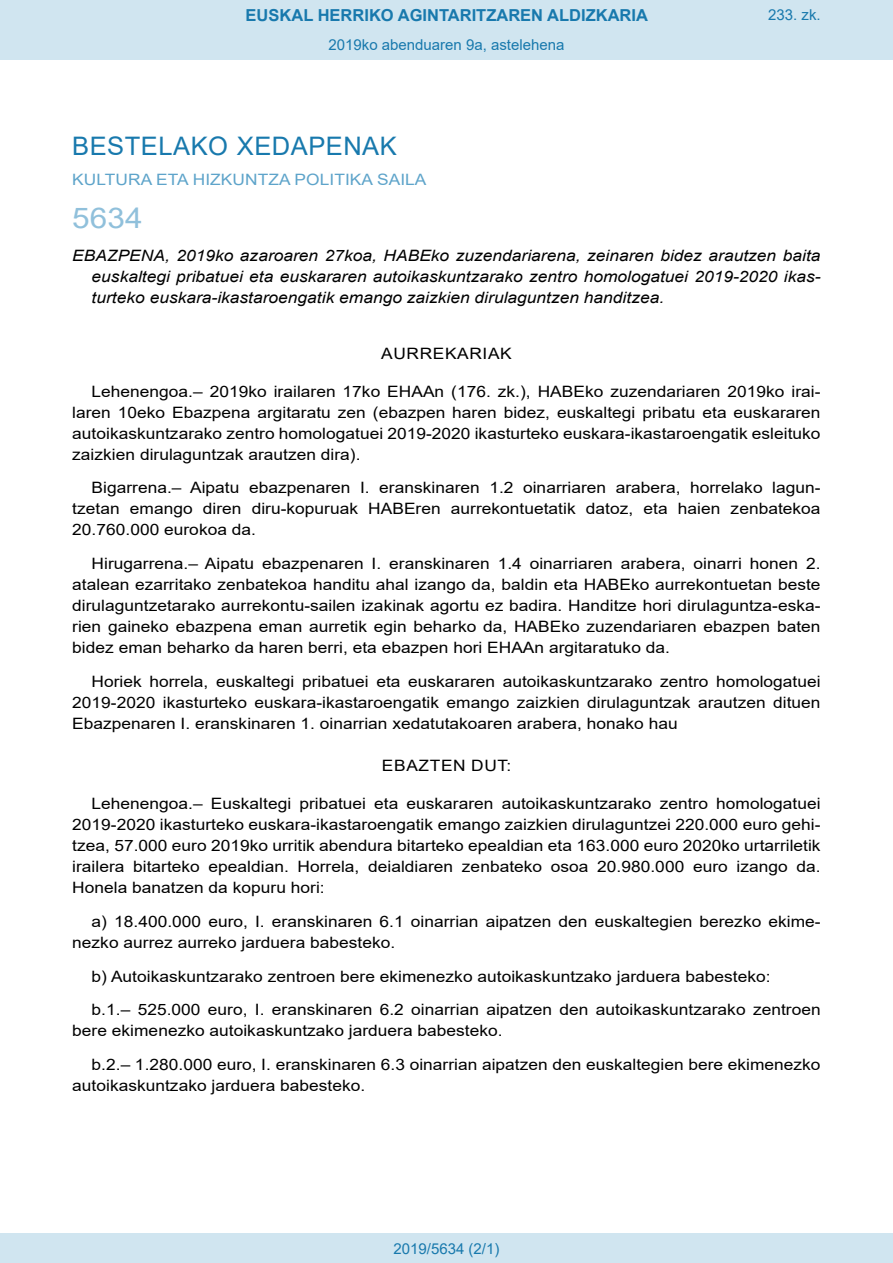
<style>
.page{position:relative;width:893px;height:1263px;background:#fff}
.page>*{position:absolute;margin:0;border:0;box-sizing:border-box;transform-origin:0 0}
.BOPVOrden{font:28.5px "Arial";color:#90c0db;scale:1.11 1}
.BOPVSeccion{font:25.5px "Arial";letter-spacing:.02em;color:#1879ad}
.t1{font:700 16.5px "Arial";color:#1879ad}
.BOPVDetalle{font:15.6px/21px "Arial";color:#000;text-align:justify;scale:1.11 1}
.BOPVTitulo{font:italic 15.6px/21px "Arial";color:#000;text-align:justify;scale:1.11 1}
.BOPVOrganismo{font:15.6px "Arial";letter-spacing:.005em;color:#5ea4ca;scale:1.11 1}
.BOPVClave{font:15.6px "Arial";letter-spacing:.035em;color:#000;scale:1.11 1}
.Paginacion_Centro{font:15px "Arial";color:#1879ad}
</style>
<div class="page">
<div style="left:0;top:0;width:893px;height:60px;background:#d0e5f0"></div>
<div style="left:0;top:1233px;width:893px;height:30px;background:#d0e5f0"></div>
<p class="t1" style="left:246px;top:3px;width:404px">EUSKAL HERRIKO AGINTARITZAREN ALDIZKARIA</p>
<p class="Paginacion_Centro" style="left:328px;top:35px;width:237px">2019ko abenduaren 9a, astelehena</p>
<p class="Paginacion_Centro" style="left:768px;top:5px;width:54px">233. zk.</p>
<p class="BOPVSeccion" style="left:72px;top:128px;width:326px">BESTELAKO XEDAPENAK</p>
<p class="BOPVOrganismo" style="left:72px;top:169px;width:321px">KULTURA ETA HIZKUNTZA POLITIKA SAILA</p>
<p class="BOPVOrden" style="left:72px;top:198px;width:65px">5634</p>
<p class="BOPVTitulo" style="left:92px;top:246px;width:658px;text-indent:-19px">EBAZPENA, 2019ko azaroaren 27koa, HABEko zuzendariarena, zeinaren bidez arautzen baita euskaltegi pribatuei eta euskararen autoikaskuntzarako zentro homologatuei 2019-2020 ikas&shy;turteko euskara-ikastaroengatik emango zaizkien dirulaguntzen handitzea.</p>
<p class="BOPVClave" style="left:381px;top:342px;width:119px">AURREKARIAK</p>
<p class="BOPVDetalle" style="left:72px;top:380px;width:676px;text-indent:19px">Lehenengoa.– 2019ko irailaren 17ko EHAAn (176. zk.), HABEko zuzendariaren 2019ko irai&shy;laren 10eko Ebazpena argitaratu zen (ebazpen haren bidez, euskaltegi pribatu eta euskararen autoikaskuntzarako zentro homologatuei 2019-2020 ikasturteko euskara-ikastaroengatik esleituko zaizkien dirulaguntzak arautzen dira).</p>
<p class="BOPVDetalle" style="left:72px;top:477px;width:676px;text-indent:19px">Bigarrena.– Aipatu ebazpenaren I. eranskinaren 1.2 oinarriaren arabera, horrelako lagun&shy;tzetan emango diren diru-kopuruak HABEren aurrekontuetatik datoz, eta haien zenbatekoa 20.760.000 eurokoa da.</p>
<p class="BOPVDetalle" style="left:72px;top:553px;width:676px;text-indent:19px">Hirugarrena.– Aipatu ebazpenaren I. eranskinaren 1.4 oinarriaren arabera, oinarri honen 2. atalean ezarritako zenbatekoa handitu ahal izango da, baldin eta HABEko aurrekontuetan beste dirulaguntzetarako aurrekontu-sailen izakinak agortu ez badira. Handitze hori dirulaguntza-eska&shy;rien gaineko ebazpena eman aurretik egin beharko da, HABEko zuzendariaren ebazpen baten bidez eman beharko da haren berri, eta ebazpen hori EHAAn argitaratuko da.</p>
<p class="BOPVDetalle" style="left:72px;top:671px;width:676px;text-indent:19px">Horiek horrela, euskaltegi pribatuei eta euskararen autoikaskuntzarako zentro homologatuei 2019-2020 ikasturteko euskara-ikastaroengatik emango zaizkien dirulaguntzak arautzen dituen Ebazpenaren I. eranskinaren 1. oinarrian xedatutakoaren arabera, honako hau</p>
<p class="BOPVClave" style="left:382px;top:755px;width:118px">EBAZTEN DUT:</p>
<p class="BOPVDetalle" style="left:72px;top:793px;width:676px;text-indent:19px">Lehenengoa.– Euskaltegi pribatuei eta euskararen autoikaskuntzarako zentro homologatuei 2019-2020 ikasturteko euskara-ikastaroengatik emango zaizkien dirulaguntzei 220.000 euro gehi&shy;tzea, 57.000 euro 2019ko urritik abendura bitarteko epealdian eta 163.000 euro 2020ko urtarriletik irailera bitarteko epealdian. Horrela, deialdiaren zenbateko osoa 20.980.000 euro izango da.<br>Honela banatzen da kopuru hori:</p>
<p class="BOPVDetalle" style="left:72px;top:911px;width:676px;text-indent:19px">a) 18.400.000 euro, I. eranskinaren 6.1 oinarrian aipatzen den euskaltegien berezko ekime&shy;nezko aurrez aurreko jarduera babesteko.</p>
<p class="BOPVDetalle" style="left:92px;top:965px;width:613px">b) Autoikaskuntzarako zentroen bere ekimenezko autoikaskuntzako jarduera babesteko:</p>
<p class="BOPVDetalle" style="left:72px;top:999px;width:676px;text-indent:19px">b.1.– 525.000 euro, I. eranskinaren 6.2 oinarrian aipatzen den autoikaskuntzarako zentroen bere ekimenezko autoikaskuntzako jarduera babesteko.</p>
<p class="BOPVDetalle" style="left:72px;top:1054px;width:676px;text-indent:19px">b.2.– 1.280.000 euro, I. eranskinaren 6.3 oinarrian aipatzen den euskaltegien bere ekimenezko autoikaskuntzako jarduera babesteko.</p>
<p class="Paginacion_Centro" style="left:393px;top:1238px;width:107px">2019/5634 (2/1)</p>
</div>
